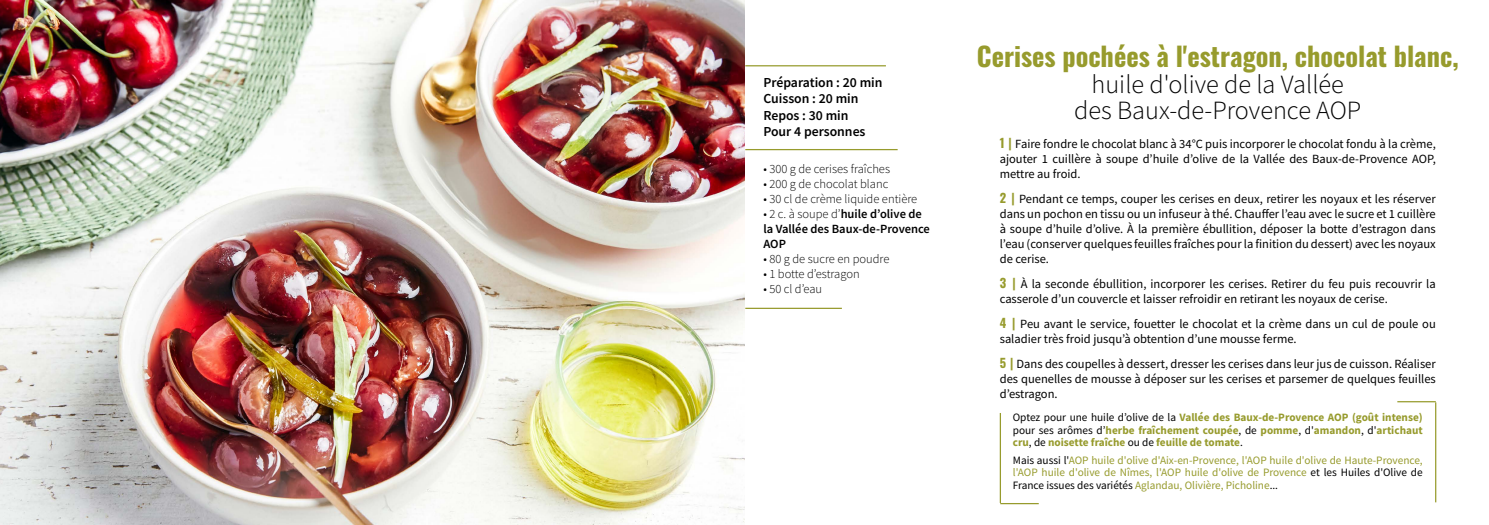
<style>
.page{position:relative;width:1489px;height:525px;background:#fff}
.page>*{position:absolute;margin:0;border:0;box-sizing:border-box;transform-origin:0 0}
.t1{font:300 26.25px/26.2px "Source Sans Pro";color:#000;text-align:center}
.t2{font:26.25px "Oswald";color:#979b2d}
.t3{font:600 13.75px/16.5px "Source Sans Pro";color:#000}
.t4{font:12.5px/15px "Source Sans Pro";color:#000;text-align:justify}
.t5{font:300 12.5px "Source Sans Pro";color:#000}
.t6{font:600 12.5px/15px "Source Sans Pro";color:#000}
.t7{font:11.25px/12.5px "Source Sans Pro";color:#979b2d;text-align:justify}
.t8{font:700 11.25px/12.5px "Source Sans Pro";color:#979b2d;text-align:justify}
.s1{font-weight:300}
.s2{font-family:"Oswald";color:#979b2d}
.s3{font-weight:400;color:#000}
.s4{color:#000}
</style>
<div class="page">
<img style="left:0;top:0;width:744px;height:524px">
<hr style="left:745px;top:65px;width:140px;height:1px;background:#979b2d">
<hr style="left:745px;top:149px;width:152px;height:1px;background:#979b2d">
<hr style="left:745px;top:307px;width:96px;height:2px;background:#979b2d">
<hr style="left:999px;top:413px;width:1px;height:89px;background:#979b2d">
<hr style="left:1000px;top:502px;width:38px;height:2px;background:#979b2d">
<hr style="left:1434px;top:402px;width:2px;height:100px;background:#979b2d">
<hr style="left:1397px;top:401px;width:38px;height:1px;background:#979b2d">
<p class="t3" style="left:763px;top:74px;width:121px">Préparation : 20 min<br>Cuisson : 20 min<br>Repos : 30 min<br>Pour 4 personnes</p>
<p class="t5" style="left:763px;top:161px;width:128px">• 300 g de cerises fraîches</p>
<p class="t5" style="left:763px;top:176px;width:126px">• 200 g de chocolat blanc</p>
<p class="t5" style="left:763px;top:191px;width:155px">• 30 cl de crème liquide entière</p>
<p class="t6" style="left:763px;top:206px;width:168px"><span class="s1">• 2 c. à soupe d’</span>huile d’olive de la Vallée des Baux-de-Provence<br>AOP</p>
<p class="t5" style="left:763px;top:251px;width:128px">• 80 g de sucre en poudre</p>
<p class="t5" style="left:763px;top:266px;width:98px">• 1 botte d’estragon</p>
<p class="t5" style="left:763px;top:281px;width:60px">• 50 cl d’eau</p>
<h1 class="t2" style="left:976px;top:33px;width:483px">Cerises pochées à l'estragon, chocolat blanc,</h1>
<h1 class="t1" style="left:1074px;top:71px;width:288px">huile d'olive de la Vallée des Baux-de-Provence AOP</h1>
<p class="t4" style="left:999px;top:136px;width:437px"><span class="s2">1 |</span> Faire fondre le chocolat blanc à 34°C puis incorporer le chocolat fondu à la crème, ajouter 1 cuillère à soupe d’huile d’olive de la Vallée des Baux-de-Provence AOP, mettre au froid.</p>
<p class="t4" style="left:999px;top:191px;width:437px"><span class="s2">2 |</span> Pendant ce temps, couper les cerises en deux, retirer les noyaux et les réserver dans un pochon en tissu ou un infuseur à thé. Chauffer l’eau avec le sucre et 1 cuillère à soupe d’huile d’olive. À la première ébullition, déposer la botte d’estragon dans l’eau (conserver quelques feuilles fraîches pour la finition du dessert) avec les noyaux de cerise.</p>
<p class="t4" style="left:999px;top:276px;width:437px"><span class="s2">3 |</span> À la seconde ébullition, incorporer les cerises. Retirer du feu puis recouvrir la casserole d’un couvercle et laisser refroidir en retirant les noyaux de cerise.</p>
<p class="t4" style="left:999px;top:316px;width:437px"><span class="s2">4 |</span> Peu avant le service, fouetter le chocolat et la crème dans un cul de poule ou saladier très froid jusqu’à obtention d’une mousse ferme.</p>
<p class="t4" style="left:999px;top:356px;width:437px"><span class="s2">5 |</span> Dans des coupelles à dessert, dresser les cerises dans leur jus de cuisson. Réaliser des quenelles de mousse à déposer sur les cerises et parsemer de quelques feuilles d’estragon.</p>
<p class="t8" style="left:1012px;top:411px;width:411px"><span class="s3">Optez pour une huile d’olive de la</span> Vallée des Baux-de-Provence AOP (goût intense) <span class="s3">pour ses arômes d’</span>herbe fraîchement coupée<span class="s3">, de</span> pomme<span class="s3">, d'</span>amandon<span class="s3">, d'</span>artichaut cru<span class="s3">, de</span> noisette fraîche <span class="s3">ou de</span> feuille de tomate<span class="s3">.</span></p>
<p class="t7" style="left:1012px;top:453px;width:411px"><span class="s4">Mais aussi l'</span>AOP huile d'olive d'Aix-en-Provence, l'AOP huile d'olive de Haute-Provence, l'AOP huile d'olive de Nîmes, l'AOP huile d'olive de Provence <span class="s4">et les Huiles d'Olive de France issues des variétés</span> Aglandau, Olivière, Picholine<span class="s4">...</span></p>
</div>
